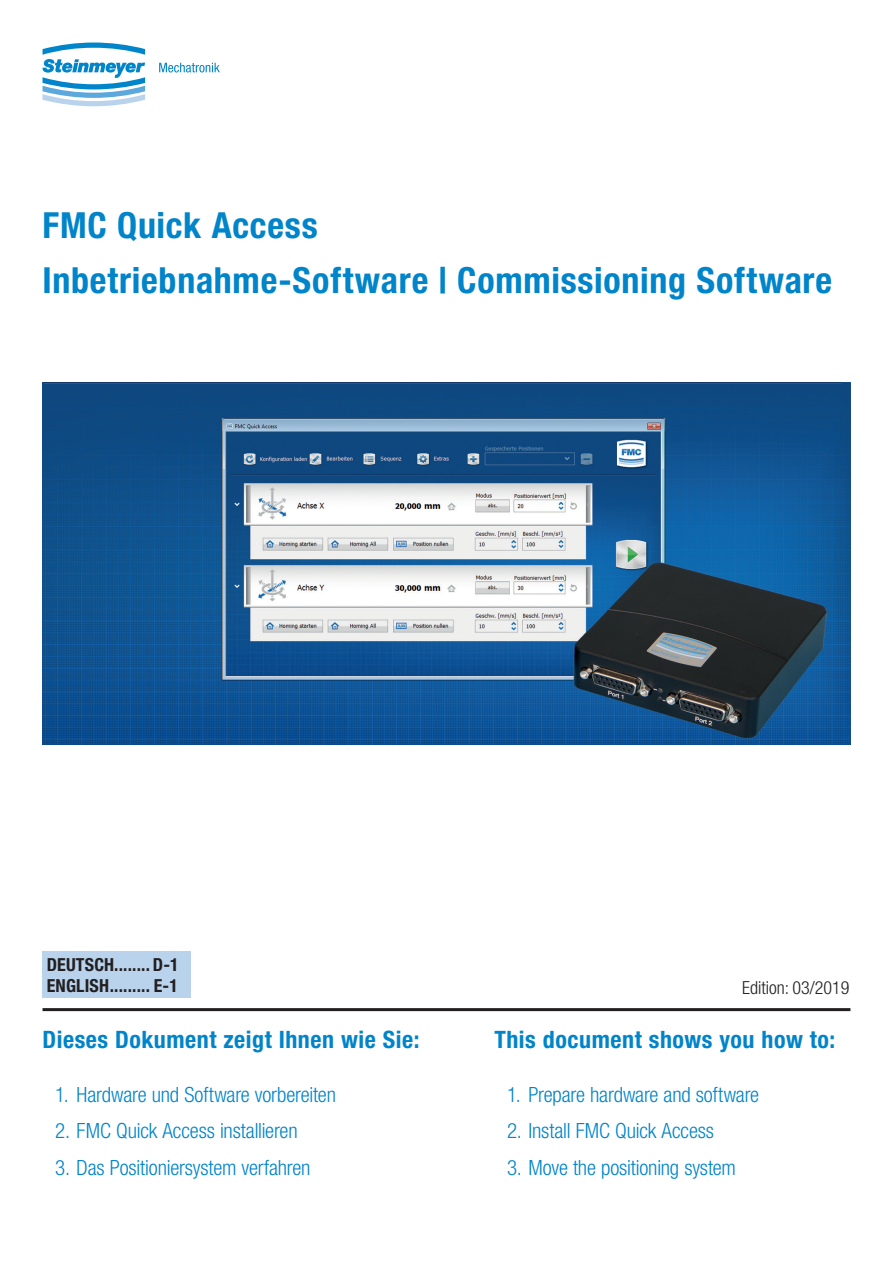
<style>
.page{position:relative;width:893px;height:1263px;background:#fff}
.page>*{position:absolute;margin:0;border:0;box-sizing:border-box;transform-origin:0 0}
.t1{font:700 condensed 36px/54.8px "Helvetica Neue LT Pro";letter-spacing:.02em;color:#0084ca}
.t2{font:700 condensed 24px "Helvetica Neue LT Pro";letter-spacing:.025em;color:#0084ca}
.t3{font:300 condensed 21px "Helvetica Neue LT Pro";letter-spacing:-.01em;color:#0084ca}
.t4{font:700 condensed 18px/21px "Helvetica Neue LT Pro";letter-spacing:.01em;color:#231f20}
.t5{font:300 condensed 18px "Helvetica Neue LT Pro";color:#231f20}
</style>
<div class="page">
<img style="left:43px;top:383px;width:807px;height:361px">
<svg style="left:159px;top:63px;width:61px;height:9px"></svg>
<svg style="left:43px;top:43px;width:102px;height:63px"></svg>
<div style="left:43px;top:951px;width:148px;height:47px;background:#b9d3ed"></div>
<hr style="left:43px;top:1008px;width:807px;height:3px;background:#231f20">
<h1 class="t1" style="left:43px;top:198px;width:791px">FMC Quick Access<br>Inbetriebnahme-Software | Commissioning Software</h1>
<p class="t4" style="left:47px;top:954px;width:134px">DEUTSCH........ D-1<br>ENGLISH......... E-1</p>
<p class="t2" style="left:43px;top:1025px;width:378px">Dieses Dokument zeigt Ihnen wie Sie:</p>
<p class="t3" style="left:55px;top:1082px;width:282px">1. Hardware und Software vorbereiten</p>
<p class="t3" style="left:55px;top:1119px;width:244px">2. FMC Quick Access installieren</p>
<p class="t3" style="left:55px;top:1155px;width:257px">3. Das Positioniersystem verfahren</p>
<p class="t5" style="left:742px;top:977px;width:109px">Edition: 03/2019</p>
<p class="t2" style="left:494px;top:1025px;width:342px">This document shows you how to:</p>
<p class="t3" style="left:507px;top:1082px;width:254px">1. Prepare hardware and software</p>
<p class="t3" style="left:507px;top:1119px;width:209px">2. Install FMC Quick Access</p>
<p class="t3" style="left:507px;top:1155px;width:230px">3. Move the positioning system</p>
</div>
